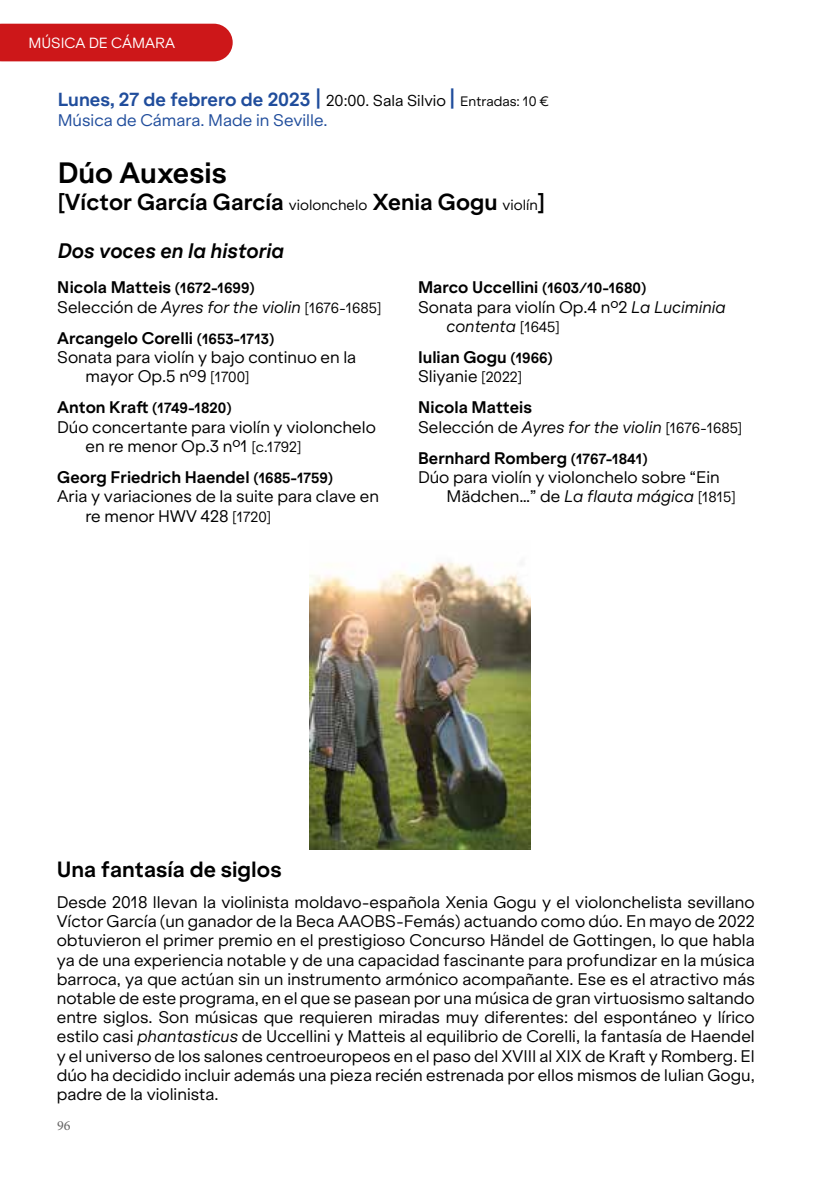
<style>
.page{position:relative;width:840px;height:1191px;background:#fff}
.page>*{position:absolute;margin:0;border:0;box-sizing:border-box;transform-origin:0 0}
.t1{font:700 28px "Klarheit Grotesk";color:#000}
.t2{font:700 22px "Klarheit Grotesk";color:#000}
.t3{font:700 21px "Klarheit Grotesk";color:#000}
.t4{font:italic 700 20px "Klarheit Grotesk";color:#000}
.t5{font:700 18px "Klarheit Grotesk";color:#204d9c}
.t6{font:16px/19.2px "Klarheit Grotesk";color:#000;text-align:justify}
.t7{font:italic 16px/19.2px "Klarheit Grotesk";color:#000}
.t8{font:700 16px/19.2px "Klarheit Grotesk";color:#000}
.t9{font:16px "Klarheit Grotesk";color:#204d9c}
.t10{font:700 14px "Klarheit Grotesk";color:#000}
.t11{font:14px "Klarheit Grotesk";color:#fff}
.t12{font:14px "Minion Pro";color:#646363}
.s1{font-size:22px}
.s2{font-weight:400;font-size:15px;color:#000}
.s3{font-weight:400;font-size:13px;color:#000}
.s4{font-weight:400;font-size:14px}
.s5{font-weight:700;font-style:normal}
.s6{font-weight:700;font-style:normal;font-size:14px}
.s7{font-style:normal}
.s8{font-style:normal;font-size:14px}
.s9{font-size:14px}
.s10{font-size:16px}
.s11{font-style:italic}
.s12{font-weight:400}
</style>
<div class="page">
<div style="left:0;top:24px;width:232px;height:37px;background:#cd1719"></div>
<img style="left:309px;top:562px;width:221px;height:287px">
<p class="t11" style="left:28px;top:31px;width:148px">MÚSICA DE CÁMARA</p>
<p class="t5" style="left:58px;top:85px;width:492px">Lunes, 27 de febrero de 2023 <span class="s1">|</span> <span class="s2">20:00. Sala Silvio</span> <span class="s1">|</span> <span class="s3">Entradas: 10 €</span></p>
<p class="t9" style="left:58px;top:106px;width:271px">Música de Cámara. Made in Seville.</p>
<h1 class="t1" style="left:58px;top:150px;width:170px">Dúo Auxesis</h1>
<h2 class="t2" style="left:58px;top:183px;width:488px">[Víctor García García <span class="s4">violonchelo</span> Xenia Gogu <span class="s4">violín</span>]</h2>
<p class="t4" style="left:58px;top:234px;width:228px">Dos voces en la historia</p>
<p class="t7" style="left:57px;top:276px;width:325px"><span class="s5">Nicola Matteis</span> <span class="s6">(1672-1699)<br></span><span class="s7">Selección de</span> Ayres for the violin <span class="s8">[1676-1685]</span></p>
<p class="t8" style="left:57px;top:327px;width:218px">Arcangelo Corelli <span class="s9">(1653-1713)</span></p>
<p class="t6" style="left:57px;top:346px;width:300px">Sonata para violín y bajo continuo en la</p>
<p class="t6" style="left:86px;top:365px;width:165px">mayor Op.5 nº9 <span class="s9">[1700]</span></p>
<p class="t10" style="left:57px;top:397px;width:176px"><span class="s10">Anton Kraft</span> (1749-1820)</p>
<p class="t6" style="left:86px;top:415px;width:292px;text-indent:-28px">Dúo concertante para violín y violonchelo en re menor Op.3 nº1 <span class="s9">[c.1792]</span></p>
<p class="t8" style="left:57px;top:466px;width:277px">Georg Friedrich Haendel <span class="s9">(1685-1759)</span></p>
<p class="t6" style="left:57px;top:485px;width:323px">Aria y variaciones de la suite para clave en</p>
<p class="t6" style="left:86px;top:504px;width:187px">re menor HWV 428 <span class="s9">[1720]</span></p>
<p class="t8" style="left:418px;top:276px;width:230px">Marco Uccellini <span class="s9">(1603/10-1680)</span></p>
<p class="t6" style="left:418px;top:295px;width:309px">Sonata para violín Op.4 nº2 <span class="s11">La Luciminia</span></p>
<p class="t7" style="left:446px;top:315px;width:115px">contenta <span class="s8">[1645]</span></p>
<p class="t8" style="left:418px;top:346px;width:136px">Iulian Gogu <span class="s9">(1966)<br></span><span class="s12">Sliyanie</span> <span class="s4">[2022]</span></p>
<p class="t7" style="left:418px;top:396px;width:325px"><span class="s5">Nicola Matteis<br></span><span class="s7">Selección de</span> Ayres for the violin <span class="s8">[1676-1685]</span></p>
<p class="t8" style="left:418px;top:447px;width:231px">Bernhard Romberg <span class="s9">(1767-1841)</span></p>
<p class="t6" style="left:418px;top:466px;width:303px">Dúo para violín y violonchelo sobre “Ein</p>
<p class="t7" style="left:446px;top:485px;width:291px"><span class="s7">Mädchen…” de</span> La flauta mágica <span class="s8">[1815]</span></p>
<h3 class="t3" style="left:57px;top:851px;width:226px">Una fantasía de siglos</h3>
<p class="t6" style="left:57px;top:891px;width:699px">Desde 2018 llevan la violinista moldavo-española Xenia Gogu y el violonchelista sevillano Víctor García (un ganador de la Beca AAOBS-Femás) actuando como dúo. En mayo de 2022 obtuvieron el primer premio en el prestigioso Concurso Händel de Gottingen, lo que habla ya de una experiencia notable y de una capacidad fascinante para profundizar en la música barroca, ya que actúan sin un instrumento armónico acompañante. Ese es el atractivo más notable de este programa, en el que se pasean por una música de gran virtuosismo saltando entre siglos. Son músicas que requieren miradas muy diferentes: del espontáneo y lírico estilo casi <span class="s11">phantasticus</span> de Uccellini y Matteis al equilibrio de Corelli, la fantasía de Haendel y el universo de los salones centroeuropeos en el paso del XVIII al XIX de Kraft y Romberg. El dúo ha decidido incluir además una pieza recién estrenada por ellos mismos de Iulian Gogu, padre de la violinista.</p>
<p class="t12" style="left:57px;top:1116px;width:15px">96</p>
</div>
